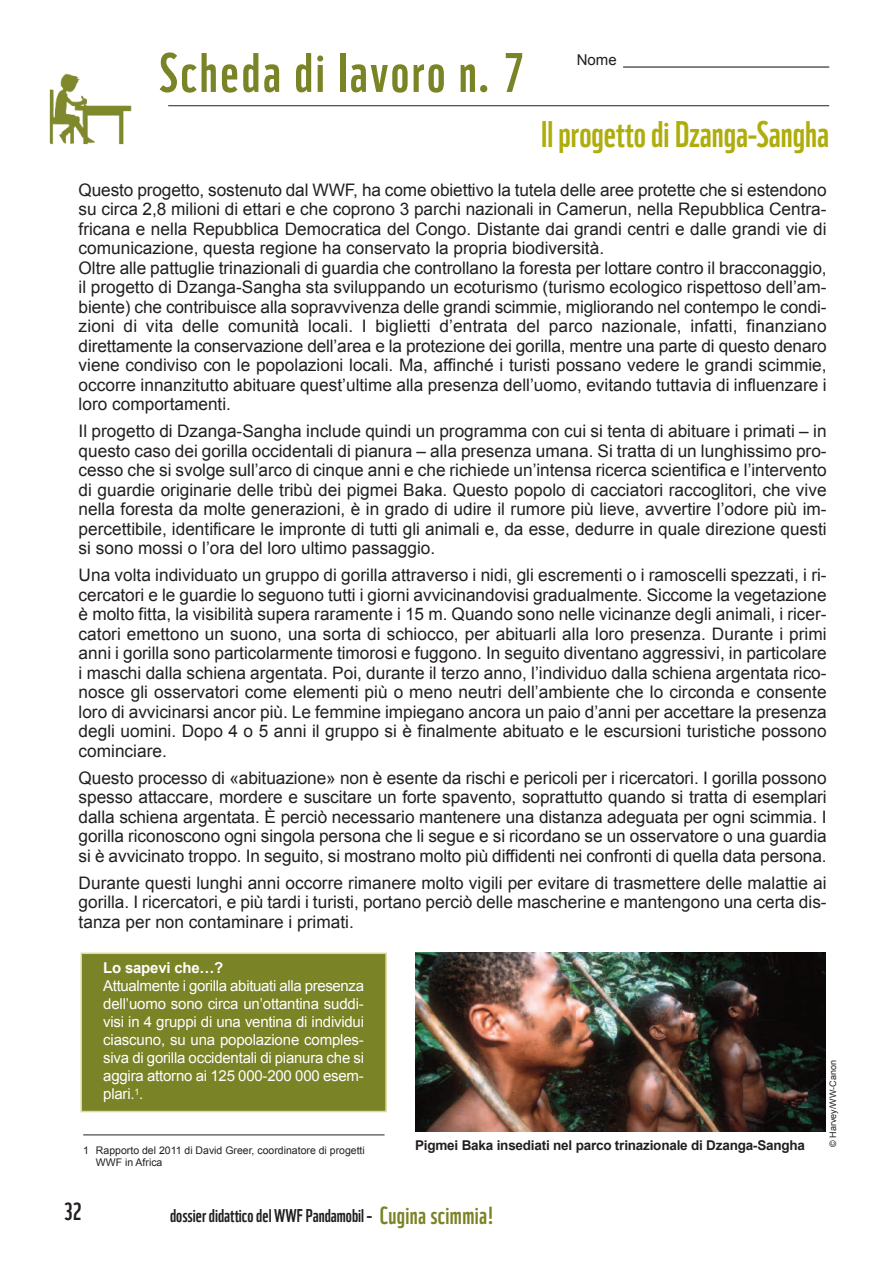
<style>
.page{position:relative;width:893px;height:1263px;background:#fff}
.page>*{position:absolute;margin:0;border:0;box-sizing:border-box;transform-origin:0 0}
.t1{font:54px "WWF";letter-spacing:.05em;color:#7a8326}
.t2{font:36px "WWF";color:#aead0b}
.t3{font:24px "WWF";color:#231f20}
.t4{font:18px "WWF";color:#231f20}
.t5{font:17.25px/19.5px "Arial";color:#231f20;text-align:justify}
.t6{font:15px/18px "Arial";letter-spacing:-.015em;color:#fff;text-align:justify}
.t7{font:700 15px "Arial";letter-spacing:-.015em;color:#fff}
.t8{font:15px "Arial";color:#231f20}
.t9{font:700 13.5px "Arial";letter-spacing:-.015em;color:#231f20}
.t10{font:10.5px/12.6px "Arial";color:#231f20}
.t11{font:9px "Arial";color:#231f20}
.s1{font-size:24px;color:#7a8326}
</style>
<div class="page">
<hr style="left:623px;top:66px;width:206px;height:2px;background:#231f20">
<hr style="left:168px;top:105px;width:661px;height:1px;background:#231f20">
<img style="left:49px;top:73px;width:83px;height:72px">
<div style="left:82px;top:954px;width:303px;height:157px;background:#7a8326"></div>
<div style="left:80px;top:952px;width:307px;height:160px;border:2px solid #ddda9c"></div>
<hr style="left:83px;top:1134px;width:302px;height:1px;background:#231f20">
<img style="left:415px;top:952px;width:410px;height:179px">
<h1 class="t1" style="left:159px;top:53px;width:367px">Scheda di lavoro n. 7</h1>
<p class="t8" style="left:577px;top:52px;width:42px">Nome</p>
<h2 class="t2" style="left:541px;top:121px;width:290px">Ilprogettodi Dzanga-Sangha</h2>
<p class="t5" style="left:79px;top:180px;width:749px;text-align:left">Questo progetto, sostenuto dal WWF, ha come obiettivo la tutela delle aree protette che si estendono su circa 2,8 milioni di ettari e che coprono 3 parchi nazionali in Camerun, nella Repubblica Centra&shy;fricana e nella Repubblica Democratica del Congo. Distante dai grandi centri e dalle grandi vie di comunicazione, questa regione ha conservato la propria biodiversità.<br>Oltre alle pattuglie trinazionali di guardia che controllano la foresta per lottare contro il bracconaggio, il progetto di Dzanga-Sangha sta sviluppando un ecoturismo (turismo ecologico rispettoso dell’am&shy;biente) che contribuisce alla sopravvivenza delle grandi scimmie, migliorando nel contempo le condi&shy;zioni di vita delle comunità locali. I biglietti d’entrata del parco nazionale, infatti, finanziano direttamente la conservazione dell’area e la protezione dei gorilla, mentre una parte di questo denaro viene condiviso con le popolazioni locali. Ma, affinché i turisti possano vedere le grandi scimmie, occorre innanzitutto abituare quest’ultime alla presenza dell’uomo, evitando tuttavia di influenzare i loro comportamenti.</p>
<p class="t5" style="left:79px;top:422px;width:749px">Il progetto di Dzanga-Sangha include quindi un programma con cui si tenta di abituare i primati – in questo caso dei gorilla occidentali di pianura – alla presenza umana. Si tratta di un lunghissimo pro&shy;cesso che si svolge sull’arco di cinque anni e che richiede un’intensa ricerca scientifica e l’intervento di guardie originarie delle tribù dei pigmei Baka. Questo popolo di cacciatori raccoglitori, che vive nella foresta da molte generazioni, è in grado di udire il rumore più lieve, avvertire l’odore più im&shy;percettibile, identificare le impronte di tutti gli animali e, da esse, dedurre in quale direzione questi si sono mossi o l’ora del loro ultimo passaggio.</p>
<p class="t5" style="left:79px;top:566px;width:749px">Una volta individuato un gruppo di gorilla attraverso i nidi, gli escrementi o i ramoscelli spezzati, i ri&shy;cercatori e le guardie lo seguono tutti i giorni avvicinandovisi gradualmente. Siccome la vegetazione è molto fitta, la visibilità supera raramente i 15 m. Quando sono nelle vicinanze degli animali, i ricer&shy;catori emettono un suono, una sorta di schiocco, per abituarli alla loro presenza. Durante i primi anni i gorilla sono particolarmente timorosi e fuggono. In seguito diventano aggressivi, in particolare i maschi dalla schiena argentata. Poi, durante il terzo anno, l’individuo dalla schiena argentata rico&shy;nosce gli osservatori come elementi più o meno neutri dell’ambiente che lo circonda e consente loro di avvicinarsi ancor più. Le femmine impiegano ancora un paio d’anni per accettare la presenza degli uomini. Dopo 4 o 5 anni il gruppo si è finalmente abituato e le escursioni turistiche possono cominciare.</p>
<p class="t5" style="left:79px;top:768px;width:749px">Questo processo di «abituazione» non è esente da rischi e pericoli per i ricercatori. I gorilla possono spesso attaccare, mordere e suscitare un forte spavento, soprattutto quando si tratta di esemplari dalla schiena argentata. È perciò necessario mantenere una distanza adeguata per ogni scimmia. I gorilla riconoscono ogni singola persona che li segue e si ricordano se un osservatore o una guardia si è avvicinato troppo. In seguito, si mostrano molto più diffidenti nei confronti di quella data persona.</p>
<p class="t5" style="left:79px;top:873px;width:750px">Durante questi lunghi anni occorre rimanere molto vigili per evitare di trasmettere delle malattie ai gorilla. I ricercatori, e più tardi i turisti, portano perciò delle mascherine e mantengono una certa dis&shy;tanza per non contaminare i primati.</p>
<p class="t7" style="left:103px;top:960px;width:122px">Lo sapevi che…?</p>
<p class="t6" style="left:103px;top:977px;width:262px">Attualmente i gorilla abituati alla presenza dell’uomo sono circa un’ottantina suddi&shy;visi in 4 gruppi di una ventina di individui ciascuno, su una popolazione comples&shy;siva di gorilla occidentali di pianura che si aggira attorno ai 125 000-200 000 esem&shy;plari.<sup>1</sup>.</p>
<p class="t11" style="left:828px;top:1147px;width:88px;rotate:-90deg">© Harvey/WW-Canon</p>
<p class="t9" style="left:415px;top:1138px;width:391px">Pigmei Baka insediati nel parco trinazionale di Dzanga-Sangha</p>
<p class="t10" style="left:96px;top:1143px;width:270px;text-indent:-13px">1 Rapporto del 2011 di David Greer, coordinatore di progetti<br>WWF in Africa</p>
<h3 class="t3" style="left:64px;top:1203px;width:19px">32</h3>
<p class="t4" style="left:170px;top:1209px;width:326px">dossierdidatticodelWWFPandamobil – <span class="s1">Cugina scimmia!</span></p>
</div>
